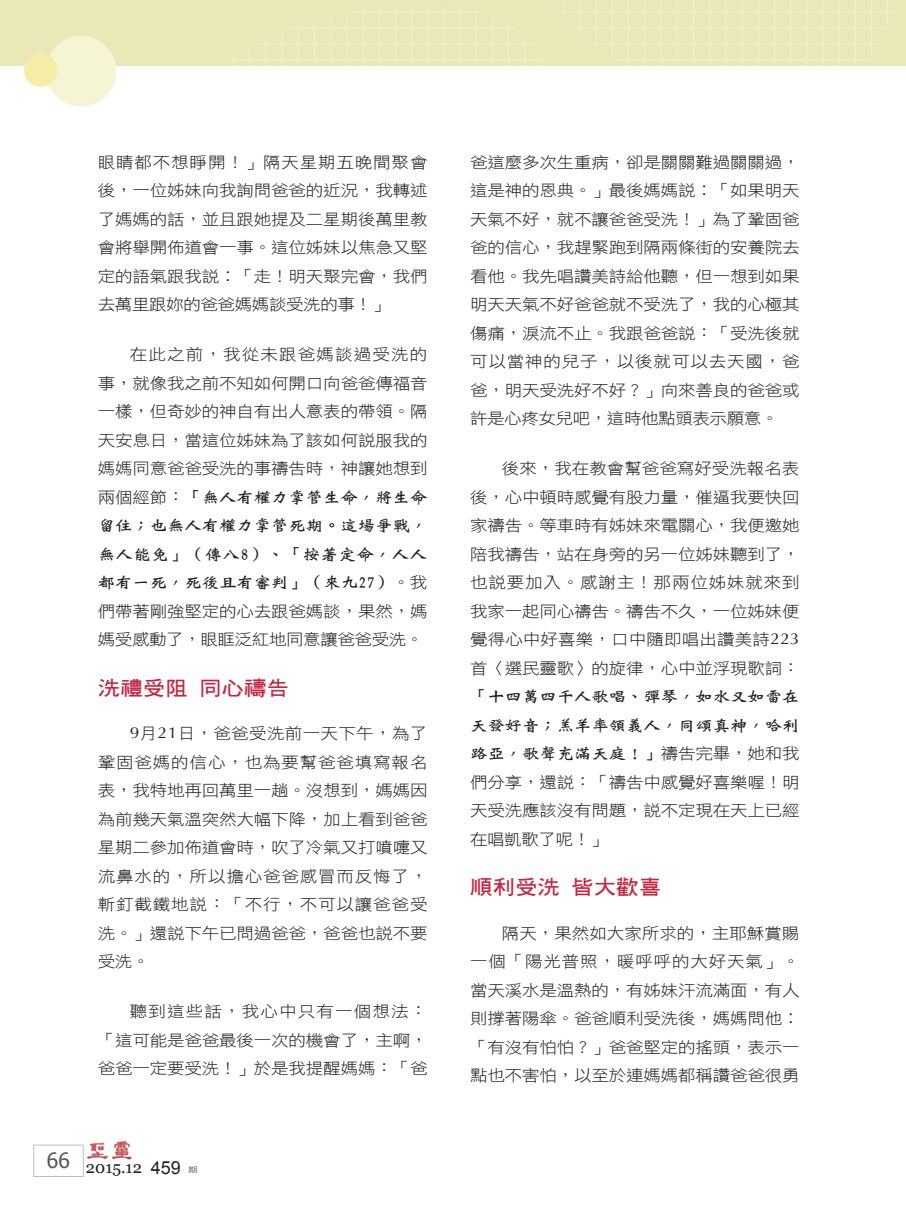
<style>
.page{position:relative;width:906px;height:1217px;background:#fff}
.page>*{position:absolute;margin:0;border:0;box-sizing:border-box;transform-origin:0 0}
.大標{font:20.25px "DF Hei W7 WIN BF";color:#c8233f;scale:1.11 1}
.t1{font:16.5px "Georgia";color:#231f20}
.t2{font:15.75px/28.5px "DF Hei W3 WIN BF";letter-spacing:-.01em;color:#231f20;text-align:justify;scale:1.11 1}
.t3{font:7.5px "DF Hei W5 WIN BF";color:#57585a;scale:1.25 1}
.s1{font-family:"DF Wei Bei W7 WIN BF"}
.s2{font-family:"Optima"}
.s3{font-family:"Arial";font-size:18px}
</style>
<div class="page">
<div style="left:33px;top:1144px;width:50px;height:32px;border:1px solid #bcbdc0"></div>
<img style="left:87px;top:1141px;width:44px;height:17px">
<div style="left:0;top:0;width:906px;height:66px;background:#eae8b7"></div>
<div style="left:46px;top:36px;width:70px;height:71px;background:#f5f4d5;border-radius:50%"></div>
<div style="left:24px;top:53px;width:33px;height:34px;background:#f5eda6;border-radius:50%"></div>
<svg style="left:228px;top:0;width:666px;height:66px"></svg>
<p class="t2" style="left:98px;top:148px;width:298px">眼睛都不想睜開！」隔天星期五晚間聚會後，一位姊妹向我詢問爸爸的近況，我轉述了媽媽的話，並且跟她提及二星期後萬里教會將舉開佈道會一事。這位姊妹以焦急又堅定的語氣跟我說︰「走！明天聚完會，我們去萬里跟妳的爸爸媽媽談受洗的事！」</p>
<p class="t2" style="left:98px;top:340px;width:298px;text-indent:32px">在此之前，我從未跟爸媽談過受洗的事，就像我之前不知如何開口向爸爸傳福音一樣，但奇妙的神自有出人意表的帶領。隔天安息日，當這位姊妹為了該如何說服我的媽媽同意爸爸受洗的事禱告時，神讓她想到兩個經節：<span class="s1">「無人有權力掌管生命，將生命留住；也無人有權力掌管死期。這場爭戰，無人能免」（傳八8）、「按著定命，人人都有一死，死後且有審判」（來九27）</span>。我們帶著剛強堅定的心去跟爸媽談，果然，媽媽受感動了，眼眶泛紅地同意讓爸爸受洗。</p>
<p class="大標" style="left:98px;top:677px;width:174px">洗禮受阻 同心禱告</p>
<p class="t2" style="left:98px;top:719px;width:298px;text-indent:32px"><span class="s2">9</span>月<span class="s2">21</span>日，爸爸受洗前一天下午，為了鞏固爸媽的信心，也為要幫爸爸填寫報名表，我特地再回萬里一趟。沒想到，媽媽因為前幾天氣溫突然大幅下降，加上看到爸爸星期二參加佈道會時，吹了冷氣又打噴嚏又流鼻水的，所以擔心爸爸感冒而反悔了，斬釘截鐵地說：「不行，不可以讓爸爸受洗。」還說下午已問過爸爸，爸爸也說不要受洗。</p>
<p class="t2" style="left:98px;top:996px;width:298px;text-indent:32px">聽到這些話，我心中只有一個想法：「這可能是爸爸最後一次的機會了，主啊，爸爸一定要受洗！」於是我提醒媽媽：「爸</p>
<p class="t1" style="left:47px;top:1156px;width:135px"><sup>66</sup> 2015.12 <span class="s3">459</span></p>
<p class="t3" style="left:188px;top:1165px;width:9px">期</p>
<p class="t2" style="left:470px;top:148px;width:298px">爸這麼多次生重病，卻是關關難過關關過，這是神的恩典。」最後媽媽說︰「如果明天天氣不好，就不讓爸爸受洗！」為了鞏固爸爸的信心，我趕緊跑到隔兩條街的安養院去看他。我先唱讚美詩給他聽，但一想到如果明天天氣不好爸爸就不受洗了，我的心極其傷痛，淚流不止。我跟爸爸說：「受洗後就可以當神的兒子，以後就可以去天國，爸爸，明天受洗好不好？」向來善良的爸爸或許是心疼女兒吧，這時他點頭表示願意。</p>
<p class="t2" style="left:470px;top:454px;width:298px;text-indent:32px">後來，我在教會幫爸爸寫好受洗報名表後，心中頓時感覺有股力量，催逼我要快回家禱告。等車時有姊妹來電關心，我便邀她陪我禱告，站在身旁的另一位姊妹聽到了，也說要加入。感謝主！那兩位姊妹就來到我家一起同心禱告。禱告不久，一位姊妹便覺得心中好喜樂，口中隨即唱出讚美詩<span class="s2">223</span>首〈選民靈歌〉的旋律，心中並浮現歌詞：<span class="s1">「十四萬四千人歌唱、彈琴，如水又如雷在天發好音；羔羊率領義人，同頌真神，哈利路亞，歌聲充滿天庭！」</span>禱告完畢，她和我們分享，還說：「禱告中感覺好喜樂喔！明天受洗應該沒有問題，說不定現在天上已經在唱凱歌了呢！」</p>
<p class="大標" style="left:470px;top:876px;width:174px">順利受洗 皆大歡喜</p>
<p class="t2" style="left:470px;top:918px;width:298px;text-indent:32px">隔天，果然如大家所求的，主耶穌賞賜一個「陽光普照，暖呼呼的大好天氣」。當天溪水是溫熱的，有姊妹汗流滿面，有人則撐著陽傘。爸爸順利受洗後，媽媽問他︰「有沒有怕怕？」爸爸堅定的搖頭，表示一點也不害怕，以至於連媽媽都稱讚爸爸很勇</p>
</div>
